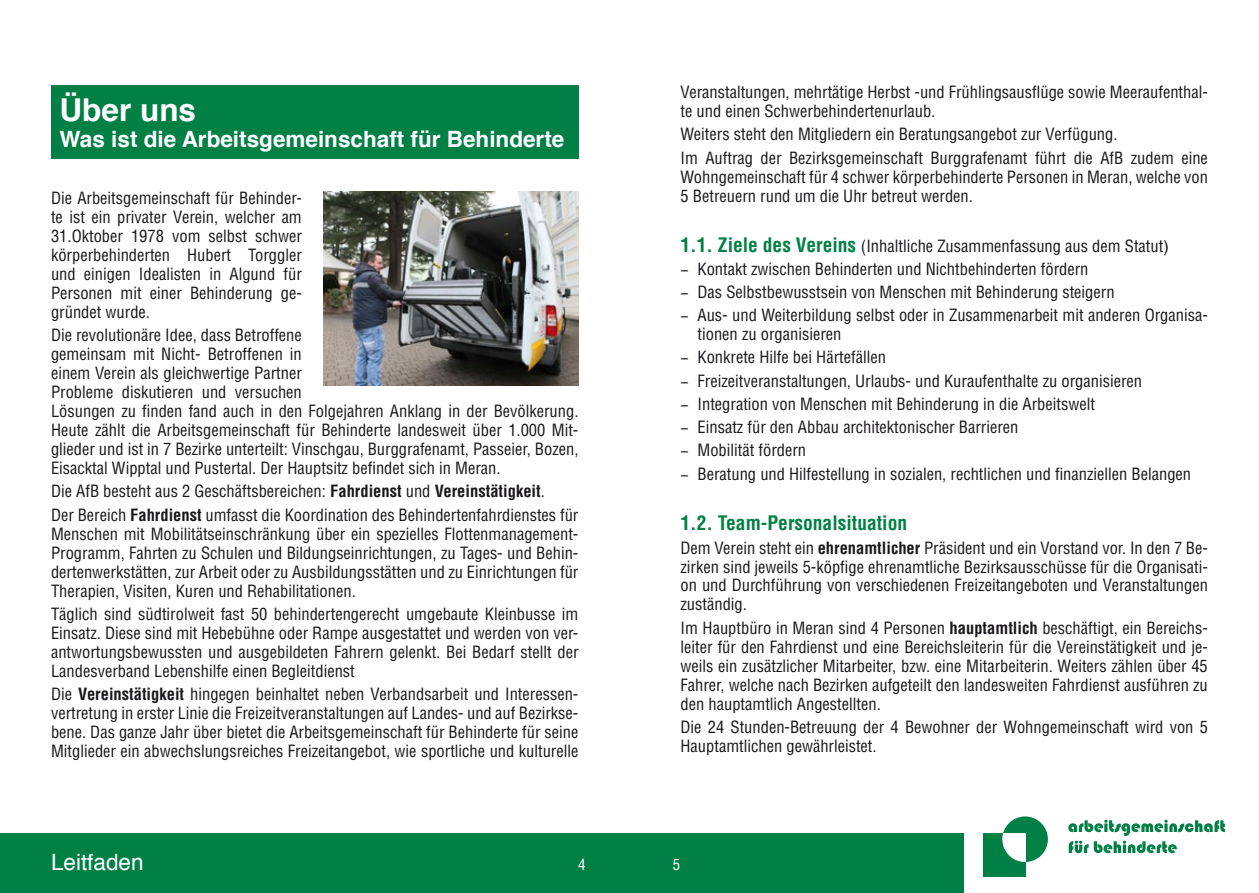
<style>
.page{position:relative;width:1259px;height:893px;background:#fff}
.page>*{position:absolute;margin:0;border:0;box-sizing:border-box;transform-origin:0 0}
.t1{font:700 31.5px "Helvetica";color:#fff}
.t2{font:700 22.5px "Helvetica";color:#fff}
.t3{font:22.5px "Helvetica";color:#fff}
.t4{font:700 condensed 19.5px "Helvetica";color:#008045}
.t5{font:condensed 16.5px/18.9px "Helvetica";color:#1a171c}
.t6{font:condensed 15px "Helvetica";color:#fff}
.s1{font-weight:700}
.s2{font-weight:700;font-size:19.5px;color:#008045}
.s3{font-stretch:normal}
</style>
<div class="page">
<div style="left:0;top:833px;width:964px;height:60px;background:#008045"></div>
<div style="left:1002px;top:816px;width:46px;height:46px;background:#008045;border-radius:50%"></div>
<div style="left:982px;top:833px;width:43px;height:43px;background:#008045"></div>
<svg style="left:1002px;top:833px;width:23px;height:29px"></svg>
<svg style="left:1068px;top:820px;width:157px;height:33px"></svg>
<div style="left:51px;top:85px;width:527px;height:74px;background:#008045"></div>
<img style="left:323px;top:191px;width:255px;height:194px">
<h1 class="t1" style="left:60px;top:84px;width:138px">Über uns</h1>
<h2 class="t2" style="left:60px;top:120px;width:506px">Was ist die Arbeitsgemeinschaft für Behinderte</h2>
<p class="t5" style="left:51px;top:189px;width:252px;text-align:justify">Die Arbeitsgemeinschaft für Behinder&shy;te ist ein privater Verein, welcher am 31.Oktober 1978 vom selbst schwer körperbehinderten Hubert Torggler und einigen Idealisten in Algund für Personen mit einer Behinderung ge&shy;gründet wurde.</p>
<p class="t5" style="left:51px;top:326px;width:529px">Die revolutionäre Idee, dass Betroffene<br>gemeinsam mit Nicht- Betroffenen in<br>einem Verein als gleichwertige Partner<br>Probleme diskutieren und versuchen<br>Lösungen zu finden fand auch in den Folgejahren Anklang in der Bevölkerung.<br>Heute zählt die Arbeitsgemeinschaft für Behinderte landesweit über 1.000 Mit&shy;glieder und ist in 7 Bezirke unterteilt: Vinschgau, Burggrafenamt, Passeier, Bozen, Eisacktal Wipptal und Pustertal. Der Hauptsitz befindet sich in Meran.</p>
<p class="t5" style="left:51px;top:480px;width:529px;line-height:23.2px">Die AfB besteht aus 2 Geschäftsbereichen: <span class="s1">Fahrdienst</span> und <span class="s1">Vereinstätigkeit</span>.<br>Der Bereich <span class="s1">Fahrdienst</span> umfasst die Koordination des Behindertenfahrdienstes für</p>
<p class="t5" style="left:51px;top:524px;width:529px;text-align:justify">Menschen mit Mobilitätseinschränkung über ein spezielles Flottenmanagement-Programm, Fahrten zu Schulen und Bildungseinrichtungen, zu Tages- und Behin&shy;dertenwerkstätten, zur Arbeit oder zu Ausbildungsstätten und zu Einrichtungen für Therapien, Visiten, Kuren und Rehabilitationen.</p>
<p class="t5" style="left:51px;top:604px;width:529px;text-align:justify">Täglich sind südtirolweit fast 50 behindertengerecht umgebaute Kleinbusse im Einsatz. Diese sind mit Hebebühne oder Rampe ausgestattet und werden von ver&shy;antwortungsbewussten und ausgebildeten Fahrern gelenkt. Bei Bedarf stellt der Landesverband Lebenshilfe einen Begleitdienst</p>
<p class="t5" style="left:51px;top:684px;width:529px;text-align:justify">Die <span class="s1">Vereinstätigkeit</span> hingegen beinhaltet neben Verbandsarbeit und Interessen&shy;vertretung in erster Linie die Freizeitveranstaltungen auf Landes- und auf Bezirkse&shy;bene. Das ganze Jahr über bietet die Arbeitsgemeinschaft für Behinderte für seine Mitglieder ein abwechslungsreiches Freizeitangebot, wie sportliche und kulturelle</p>
<p class="t5" style="left:680px;top:83px;width:529px">Veranstaltungen, mehrtätige Herbst -und Frühlingsausflüge sowie Meeraufenthal&shy;te und einen Schwerbehindertenurlaub.</p>
<p class="t5" style="left:680px;top:123px;width:529px;line-height:23.2px">Weiters steht den Mitgliedern ein Beratungsangebot zur Verfügung.<br>Im Auftrag der Bezirksgemeinschaft Burggrafenamt führt die AfB zudem eine</p>
<p class="t5" style="left:680px;top:167px;width:529px">Wohngemeinschaft für 4 schwer körperbehinderte Personen in Meran, welche von<br>5 Betreuern rund um die Uhr betreut werden.</p>
<p class="t5" style="left:680px;top:234px;width:529px;line-height:23.2px"><span class="s2">1.1. Ziele des Vereins</span> (Inhaltliche Zusammenfassung aus dem Statut<span class="s3">)<br></span>− Kontakt zwischen Behinderten und Nichtbehinderten fördern<br>− Das Selbstbewusstsein von Menschen mit Behinderung steigern<br>− Aus- und Weiterbildung selbst oder in Zusammenarbeit mit anderen Organisa-</p>
<p class="t5" style="left:680px;top:322px;width:512px;line-height:23.2px;text-indent:17px">tionen zu organisieren<br>− Konkrete Hilfe bei Härtefällen<br>− Freizeitveranstaltungen, Urlaubs- und Kuraufenthalte zu organisieren<br>− Integration von Menschen mit Behinderung in die Arbeitswelt<br>− Einsatz für den Abbau architektonischer Barrieren<br>− Mobilität fördern<br>− Beratung und Hilfestellung in sozialen, rechtlichen und finanziellen Belangen</p>
<p class="t4" style="left:680px;top:511px;width:228px">1.2. Team-Personalsituation</p>
<p class="t5" style="left:680px;top:538px;width:529px;text-align:justify">Dem Verein steht ein <span class="s1">ehrenamtlicher</span> Präsident und ein Vorstand vor. In den 7 Be&shy;zirken sind jeweils 5-köpfige ehrenamtliche Bezirksausschüsse für die Organisati&shy;on und Durchführung von verschiedenen Freizeitangeboten und Veranstaltungen zuständig.</p>
<p class="t5" style="left:680px;top:618px;width:529px;text-align:justify">Im Hauptbüro in Meran sind 4 Personen <span class="s1">hauptamtlich</span> beschäftigt, ein Bereichs&shy;leiter für den Fahrdienst und eine Bereichsleiterin für die Vereinstätigkeit und je&shy;weils ein zusätzlicher Mitarbeiter, bzw. eine Mitarbeiterin. Weiters zählen über 45<br>Fahrer, welche nach Bezirken aufgeteilt den landesweiten Fahrdienst ausführen zu den hauptamtlich Angestellten.</p>
<p class="t5" style="left:680px;top:717px;width:529px">Die 24 Stunden-Betreuung der 4 Bewohner der Wohngemeinschaft wird von 5<br>Hauptamtlichen gewährleistet.</p>
<h2 class="t3" style="left:51px;top:844px;width:94px">Leitfaden</h2>
<p class="t6" style="left:578px;top:855px;width:9px">4</p>
<p class="t6" style="left:673px;top:855px;width:9px">5</p>
</div>
